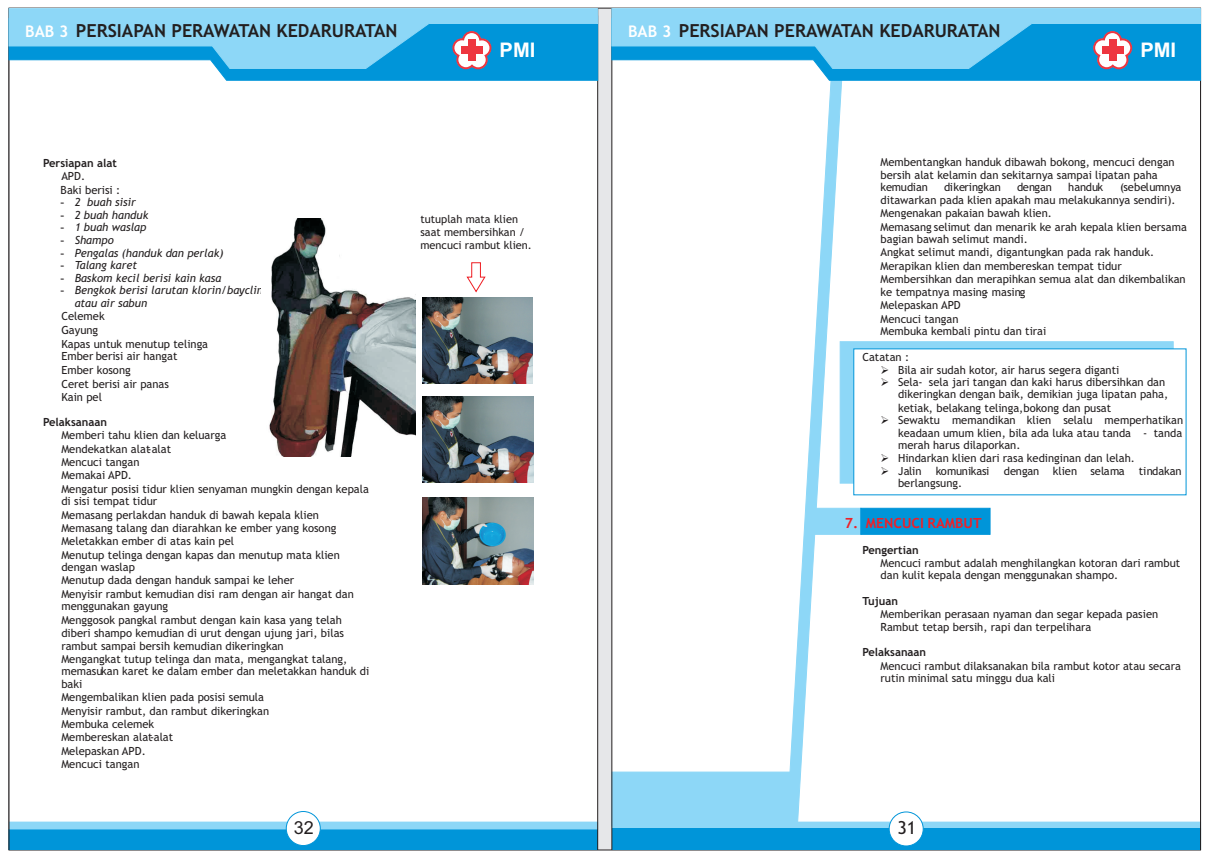
<style>
.page{position:relative;width:1209px;height:859px;background:#fff}
.page>*{position:absolute;margin:0;border:0;box-sizing:border-box;transform-origin:0 0}
.t1{font:700 20.1px "Arial";color:#fff}
.t2{font:700 18px "Trebuchet MS";color:#231f20}
.t3{font:18px "Arial";color:#231f20}
.t4{font:18px "Trebuchet MS";color:#231f20}
.t5{font:700 14px "Trebuchet MS";color:#ee2028}
.t6{font:11.2px/13.1px "Trebuchet MS";color:#231f20}
.t7{font:italic 11.2px/12.6px "Trebuchet MS";color:#231f20}
.t8{font:700 11.2px "Trebuchet MS";color:#231f20}
.t9{font:11.2px "Trebuchet MS";letter-spacing:-.025em;color:#231f20}
.t10{font:11.2px "Trebuchet MS";letter-spacing:-.02em;color:#231f20}
.t11{font:11px/12.8px "Trebuchet MS";color:#231f20}
.s1{font-size:16px;color:#fff}
.s2{font-family:"Arial";font-style:normal}
</style>
<div class="page">
<svg style="left:10px;top:822px;width:587px;height:28px"></svg>
<div style="left:286px;top:811px;width:34px;height:35px;background:#fff;border:1px solid #0095d9;border-radius:50%"></div>
<hr style="left:597px;top:8px;width:1px;height:842px;background:#231f20">
<hr style="left:9px;top:8px;width:1px;height:842px;background:#231f20">
<img style="left:422px;top:297px;width:110px;height:86px">
<img style="left:422px;top:396px;width:111px;height:87px">
<img style="left:422px;top:497px;width:111px;height:87px">
<svg style="left:467px;top:263px;width:18px;height:29px"></svg>
<img style="left:269px;top:219px;width:147px;height:238px">
<svg style="left:786px;top:80px;width:57px;height:692px"></svg>
<svg style="left:612px;top:772px;width:587px;height:78px"></svg>
<div style="left:888px;top:812px;width:35px;height:34px;background:#fff;border:1px solid #0095d9;border-radius:50%"></div>
<hr style="left:1199px;top:8px;width:1px;height:842px;background:#231f20">
<hr style="left:611px;top:8px;width:1px;height:842px;background:#231f20">
<svg style="left:812px;top:508px;width:177px;height:27px"></svg>
<svg style="left:839px;top:342px;width:333px;height:141px;fill:#8dd7f7"></svg>
<svg style="left:853px;top:349px;width:332px;height:146px"></svg>
<svg style="left:9px;top:8px;width:588px;height:72px"></svg>
<div style="left:468px;top:39px;width:7px;height:22px;background:#ee3640"></div>
<div style="left:461px;top:46px;width:21px;height:8px;background:#ee3640"></div>
<svg style="left:611px;top:8px;width:589px;height:72px"></svg>
<div style="left:1108px;top:39px;width:8px;height:22px;background:#ee3640"></div>
<div style="left:1101px;top:46px;width:22px;height:8px;background:#ee3640"></div>
<svg style="left:881px;top:366px;width:7px;height:20px"></svg>
<svg style="left:881px;top:416px;width:7px;height:8px"></svg>
<svg style="left:881px;top:454px;width:7px;height:21px"></svg>
<h2 class="t2" style="left:25px;top:23px;width:374px"><span class="s1">BAB 3</span> PERSIAPAN PERAWATAN KEDARURATAN</h2>
<h2 class="t2" style="left:628px;top:23px;width:374px"><span class="s1">BAB 3</span> PERSIAPAN PERAWATAN KEDARURATAN</h2>
<h1 class="t1" style="left:499px;top:43px;width:37px">PMI</h1>
<h1 class="t1" style="left:1139px;top:43px;width:37px">PMI</h1>
<p class="t8" style="left:43px;top:159px;width:75px">Persiapan alat</p>
<p class="t6" style="left:61px;top:171px;width:61px">APD.<br>Baki berisi :</p>
<p class="t7" style="left:61px;top:197px;width:77px"><span class="s2">-</span> 2 buah sisir</p>
<p class="t7" style="left:61px;top:210px;width:89px"><span class="s2">-</span> 2 buah handuk</p>
<p class="t7" style="left:61px;top:222px;width:87px"><span class="s2">-</span> 1 buah waslap</p>
<p class="t7" style="left:61px;top:235px;width:55px"><span class="s2">-</span> Shampo</p>
<p class="t7" style="left:61px;top:247px;width:164px"><span class="s2">-</span> Pengalas (handuk dan perlak)</p>
<p class="t7" style="left:61px;top:260px;width:78px"><span class="s2">-</span> Talang karet</p>
<p class="t7" style="left:61px;top:273px;width:162px"><span class="s2">-</span> Baskom kecil berisi kain kasa</p>
<p class="t7" style="left:75px;top:285px;width:190px;text-indent:-14px"><span class="s2">-</span> Bengkok berisi larutan klorin/bayclin atau air sabun</p>
<p class="t6" style="left:61px;top:311px;width:148px;line-height:13.7px">Celemek<br>Gayung<br>Kapas untuk menutup telinga</p>
<p class="t6" style="left:61px;top:351px;width:118px;line-height:13.5px">Ember berisi air hangat<br>Ember kosong<br>Ceret berisi air panas<br>Kain pel</p>
<p class="t8" style="left:43px;top:418px;width:65px">Pelaksanaan</p>
<p class="t6" style="left:61px;top:430px;width:309px">Memberi tahu klien dan keluarga<br>Mendekatkan alat-alat<br>Mencuci tangan<br>Memakai APD.<br>Mengatur posisi tidur klien senyaman mungkin dengan kepala di sisi tempat tidur<br>Memasang perlak dan handuk di bawah kepala klien Memasang talang dan diarahkan ke ember yang kosong Meletakkan ember di atas kain pel<br>Menutup telinga dengan kapas dan menutup mata klien dengan waslap<br>Menutup dada dengan handuk sampai ke leher<br>Menyisir rambut kemudian disi ram dengan air hangat dan menggunakan gayung<br>Menggosok pangkal rambut dengan kain kasa yang telah diberi shampo kemudian di urut dengan ujung jari, bilas rambut sampai bersih kemudian dikeringkan<br>Mengangkat tutup telinga dan mata, mengangkat talang, memasukan karet ke dalam ember dan meletakkan handuk di baki<br>Mengembalikan klien pada posisi semula<br>Menyisir rambut, dan rambut dikeringkan<br>Membuka celemek<br>Membereskan alat-alat<br>Melepaskan APD.<br>Mencuci tangan</p>
<p class="t11" style="left:420px;top:214px;width:113px">tutuplah mata klien saat membersihkan / mencuci rambut klien.</p>
<p class="t6" style="left:880px;top:157px;width:295px;line-height:12.6px">Membentangkan handuk dibawah bokong, mencuci dengan bersih alat kelamin dan sekitarnya sampai lipatan paha kemudian</p>
<p class="t6" style="left:880px;top:182px;width:308px;text-indent:239px">(sebelumnya ditawarkan pada klien apakah mau melakukannya sendiri).<br>Mengenakan pakaian bawah klien.<br>Memasang selimut dan menarik ke arah kepala klien bersama bagian bawah selimut mandi.<br>Angkat selimut mandi, digantungkan pada rak handuk.<br>Merapikan klien dan membereskan tempat tidur Membersihkan dan merapihkan semua alat dan dikembalikan ke tempatnya masing- masing<br>Melepaskan APD<br>Mencuci tangan</p>
<p class="t6" style="left:880px;top:326px;width:167px">Membuka kembali pintu dan tirai</p>
<p class="t6" style="left:897px;top:352px;width:271px;line-height:12.4px;text-indent:-36px">Catatan :<br>Bila air sudah kotor, air harus segera diganti<br>Sela- sela jari tangan dan kaki harus dibersihkan dan dikeringkan dengan baik, demikian juga lipatan paha,</p>
<p class="t6" style="left:897px;top:402px;width:286px;line-height:12.6px">ketiak, belakang telinga, bokong dan pusat<br>Sewaktu memandikan klien selalu memperhatikan keadaan umum klien, bila ada luka atau tanda - tanda merah harus dilaporkan.<br>Hindarkan klien dari rasa kedinginan dan lelah.<br>Jalin</p>
<p class="t6" style="left:944px;top:182px;width:58px">dikeringkan</p>
<p class="t6" style="left:1016px;top:182px;width:36px">dengan</p>
<p class="t6" style="left:1067px;top:182px;width:37px">handuk</p>
<p class="t9" style="left:935px;top:466px;width:55px">komunikasi</p>
<p class="t6" style="left:1003px;top:465px;width:122px">dengan klien selama</p>
<p class="t10" style="left:1138px;top:466px;width:44px">tindakan</p>
<p class="t6" style="left:897px;top:478px;width:66px">berlangsung.</p>
<p class="t5" style="left:844px;top:517px;width:138px">7. MENCUCI RAMBUT</p>
<p class="t8" style="left:862px;top:545px;width:58px">Pengertian</p>
<p class="t6" style="left:880px;top:558px;width:301px;line-height:12.6px">Mencuci rambut adalah menghilangkan kotoran dari rambut dan kulit kepala dengan menggunakan shampo.</p>
<p class="t8" style="left:862px;top:596px;width:37px">Tujuan</p>
<p class="t6" style="left:880px;top:608px;width:279px">Memberikan perasaan nyaman dan segar kepada pasien<br>Rambut tetap bersih, rapi dan terpelihara</p>
<p class="t8" style="left:862px;top:648px;width:65px">Pelaksanaan</p>
<p class="t6" style="left:880px;top:660px;width:302px;line-height:12.6px">Mencuci rambut dilaksanakan bila rambut kotor atau secara rutin minimal satu minggu dua kali</p>
<h2 class="t3" style="left:294px;top:821px;width:22px">32</h2>
<h2 class="t4" style="left:897px;top:821px;width:20px">31</h2>
</div>
